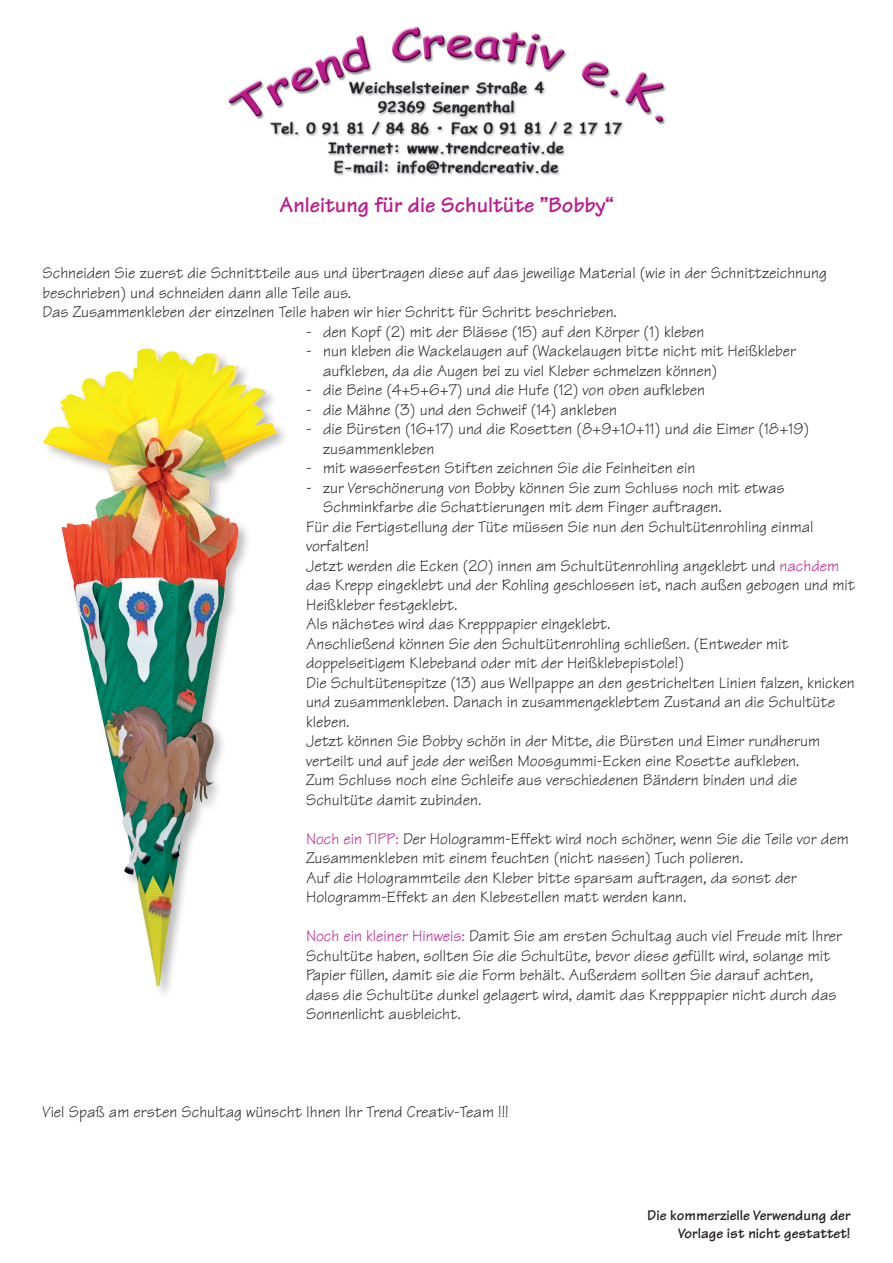
<style>
.page{position:relative;width:893px;height:1263px;background:#fff}
.page>*{position:absolute;margin:0;border:0;box-sizing:border-box;transform-origin:0 0}
.t1{font:700 22.5px "Tekton";color:#bc1b8d}
.t2{font:16.5px/19.5px "Tekton";color:#231f20}
.t3{font:700 15px/18px "Tekton";color:#231f20;text-align:right}
.s1{color:#bc1b8d}
</style>
<div class="page">
<img style="left:228px;top:26px;width:438px;height:150px">
<img style="left:44px;top:349px;width:234px;height:637px">
<h1 class="t1" style="left:279px;top:191px;width:336px">Anleitung für die Schultüte ”Bobby“</h1>
<p class="t2" style="left:43px;top:263px;width:786px">Schneiden Sie zuerst die Schnittteile aus und übertragen diese auf das jeweilige Material (wie in der Schnittzeichnung beschrieben) und schneiden dann alle Teile aus.<br>Das Zusammenkleben der einzelnen Teile haben wir hier Schritt für Schritt beschrieben.</p>
<p class="t2" style="left:306px;top:322px;width:400px">- den Kopf (2) mit der Blässe (15) auf den Körper (1) kleben</p>
<p class="t2" style="left:323px;top:341px;width:474px;text-indent:-17px">- nun kleben die Wackelaugen auf (Wackelaugen bitte nicht mit Heißkleber aufkleben, da die Augen bei zu viel Kleber schmelzen können)</p>
<p class="t2" style="left:306px;top:380px;width:400px">- die Beine (4+5+6+7) und die Hufe (12) von oben aufkleben</p>
<p class="t2" style="left:306px;top:400px;width:312px">- die Mähne (3) und den Schweif (14) ankleben</p>
<p class="t2" style="left:323px;top:419px;width:487px;text-indent:-17px">- die Bürsten (16+17) und die Rosetten (8+9+10+11) und die Eimer (18+19) zusammenkleben</p>
<p class="t2" style="left:306px;top:458px;width:391px">- mit wasserfesten Stiften zeichnen Sie die Feinheiten ein</p>
<p class="t2" style="left:306px;top:478px;width:480px">- zur Verschönerung von Bobby können Sie zum Schluss noch mit etwas</p>
<p class="t2" style="left:323px;top:497px;width:400px">Schminkfarbe die Schattierungen mit dem Finger auftragen.</p>
<p class="t2" style="left:306px;top:517px;width:509px">Für die Fertigstellung der Tüte müssen Sie nun den Schultütenrohling einmal</p>
<p class="t2" style="left:306px;top:536px;width:64px">vorfalten!</p>
<p class="t2" style="left:306px;top:556px;width:535px">Jetzt werden die Ecken (20) innen am Schultütenrohling angeklebt und <span class="s1">nachdem</span></p>
<p class="t2" style="left:306px;top:575px;width:550px">das Krepp eingeklebt und der Rohling geschlossen ist, nach außen gebogen und mit</p>
<p class="t2" style="left:306px;top:595px;width:153px">Heißkleber festgeklebt.</p>
<p class="t2" style="left:306px;top:614px;width:306px">Als nächstes wird das Krepppapier eingeklebt.</p>
<p class="t2" style="left:306px;top:634px;width:484px">Anschließend können Sie den Schultütenrohling schließen. (Entweder mit</p>
<p class="t2" style="left:306px;top:653px;width:380px">doppelseitigem Klebeband oder mit der Heißklebepistole!)</p>
<p class="t2" style="left:306px;top:673px;width:550px">Die Schultütenspitze (13) aus Wellpappe an den gestrichelten Linien falzen, knicken</p>
<p class="t2" style="left:306px;top:692px;width:530px">und zusammenkleben. Danach in zusammengeklebtem Zustand an die Schultüte</p>
<p class="t2" style="left:306px;top:712px;width:45px">kleben.</p>
<p class="t2" style="left:306px;top:731px;width:515px">Jetzt können Sie Bobby schön in der Mitte, die Bürsten und Eimer rundherum</p>
<p class="t2" style="left:306px;top:751px;width:495px">verteilt und auf jede der weißen Moosgummi-Ecken eine Rosette aufkleben.</p>
<p class="t2" style="left:306px;top:770px;width:493px">Zum Schluss noch eine Schleife aus verschiedenen Bändern binden und die</p>
<p class="t2" style="left:306px;top:790px;width:177px">Schultüte damit zubinden.</p>
<p class="t2" style="left:306px;top:829px;width:544px"><span class="s1">Noch ein TIPP:</span> Der Hologramm-Effekt wird noch schöner, wenn Sie die Teile vor dem Zusammenkleben mit einem feuchten (nicht nassen) Tuch polieren.<br>Auf die Hologrammteile den Kleber bitte sparsam auftragen, da sonst der Hologramm-Effekt an den Klebestellen matt werden kann.</p>
<p class="t2" style="left:306px;top:926px;width:538px"><span class="s1">Noch ein kleiner Hinweis:</span> Damit Sie am ersten Schultag auch viel Freude mit Ihrer Schultüte haben, sollten Sie die Schultüte, bevor diese gefüllt wird, solange mit Papier füllen, damit sie die Form behält. Außerdem sollten Sie darauf achten, dass die Schultüte dunkel gelagert wird, damit das Krepppapier nicht durch das Sonnenlicht ausbleicht.</p>
<p class="t2" style="left:43px;top:1102px;width:468px">Viel Spaß am ersten Schultag wünscht Ihnen Ihr Trend Creativ-Team !!!</p>
<p class="t3" style="left:647px;top:1206px;width:205px">Die kommerzielle Verwendung der<br>Vorlage ist nicht gestattet!</p>
</div>
